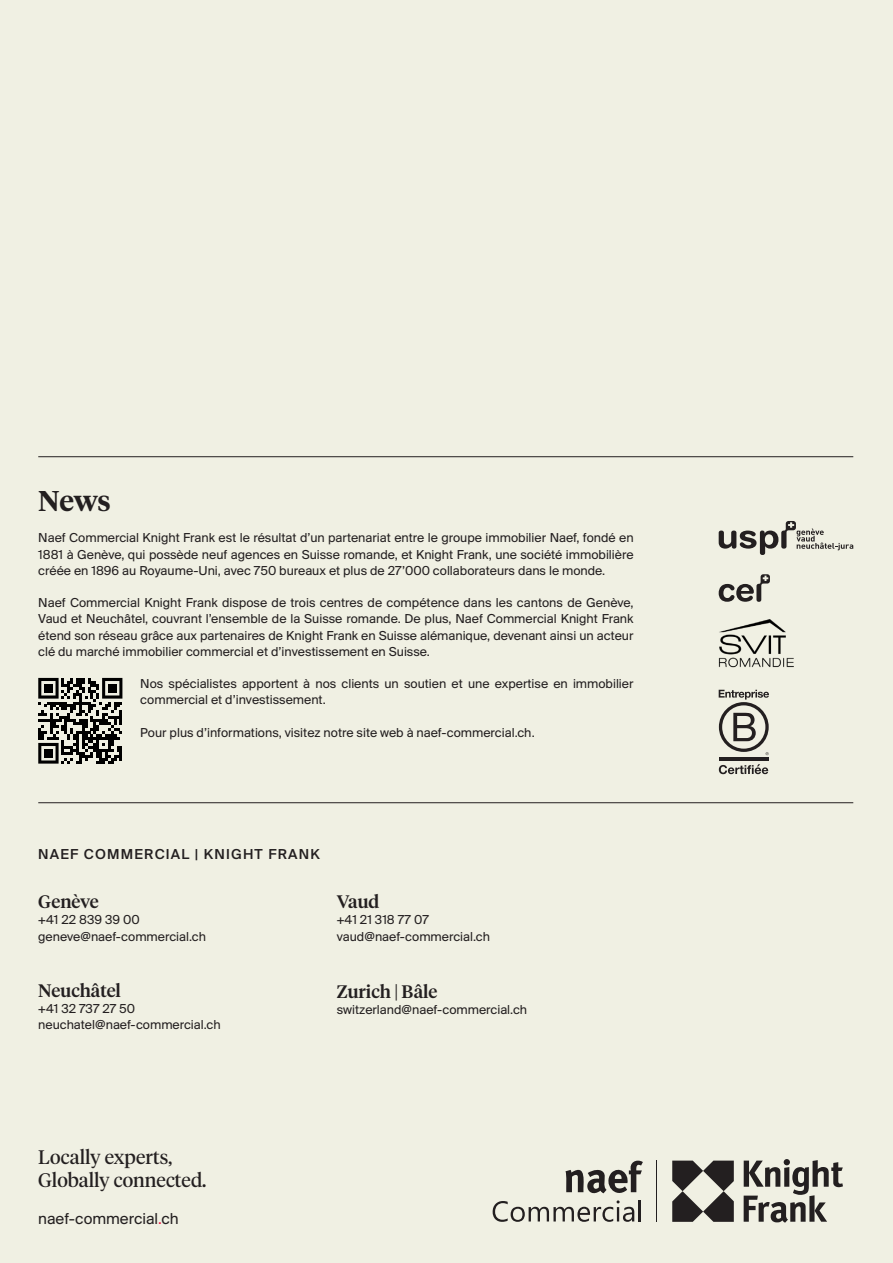
<style>
.page{position:relative;width:893px;height:1263px;background:#f0f0e3}
.page>*{position:absolute;margin:0;border:0;box-sizing:border-box;transform-origin:0 0}
.t1{font:600 28.5px "Tiempos Headline";color:#231f20}
.t2{font:19.5px "Tiempos Headline";color:#231f20}
.t3{font:500 18px "Tiempos Headline";color:#231f20}
.t4{font:16.5px "Suisse BP Intl";color:#231f20}
.t5{font:500 15px "Suisse BP Intl";letter-spacing:.08em;color:#231f20}
.t6{font:13.5px/16.2px "Suisse BP Intl";color:#231f20;text-align:justify}
.s1{color:#ed1943}
</style>
<div class="page">
<svg style="left:672px;top:1160px;width:62px;height:62px"></svg>
<svg style="left:744px;top:1159px;width:99px;height:64px"></svg>
<hr style="left:657px;top:1160px;width:1px;height:62px;background:#231f20">
<svg style="left:493px;top:1160px;width:150px;height:62px"></svg>
<hr style="left:639px;top:1200px;width:2px;height:21px;background:#231f20">
<svg style="left:719px;top:521px;width:134px;height:34px"></svg>
<svg style="left:719px;top:574px;width:51px;height:28px"></svg>
<svg style="left:719px;top:764px;width:49px;height:10px"></svg>
<hr style="left:719px;top:757px;width:50px;height:3px;background:#231f20">
<svg style="left:719px;top:690px;width:50px;height:65px"></svg>
<img style="left:719px;top:619px;width:75px;height:49px">
<svg style="left:38px;top:678px;width:84px;height:86px"></svg>
<div style="left:44px;top:684px;width:9px;height:9px;background:#000"></div>
<div style="left:108px;top:684px;width:9px;height:9px;background:#000"></div>
<div style="left:44px;top:749px;width:9px;height:9px;background:#000"></div>
<hr style="left:38px;top:456px;width:815px;height:1px;background:#231f20">
<hr style="left:38px;top:802px;width:815px;height:1px;background:#231f20">
<p class="t1" style="left:38px;top:481px;width:74px">News</p>
<p class="t6" style="left:38px;top:529px;width:597px">Naef Commercial Knight Frank est le résultat d’un partenariat entre le groupe immobilier Naef, fondé en 1881 à Genève, qui possède neuf agences en Suisse romande, et Knight Frank, une société immobilière créée en 1896 au Royaume-Uni, avec 750 bureaux et plus de 27’000 collaborateurs dans le monde.</p>
<p class="t6" style="left:38px;top:594px;width:597px">Naef Commercial Knight Frank dispose de trois centres de compétence dans les cantons de Genève, Vaud et Neuchâtel, couvrant l’ensemble de la Suisse romande. De plus, Naef Commercial Knight Frank étend son réseau grâce aux partenaires de Knight Frank en Suisse alémanique, devenant ainsi un acteur clé du marché immobilier commercial et d’investissement en Suisse.</p>
<p class="t6" style="left:140px;top:675px;width:495px">Nos spécialistes apportent à nos clients un soutien et une expertise en immobilier commercial et d’investissement.</p>
<p class="t6" style="left:140px;top:724px;width:396px">Pour plus d’informations, visitez notre site web à naef-commercial.ch.</p>
<p class="t5" style="left:38px;top:845px;width:283px">NAEF COMMERCIAL | KNIGHT FRANK</p>
<p class="t3" style="left:38px;top:889px;width:62px">Genève</p>
<p class="t6" style="left:38px;top:911px;width:103px">+41 22 839 39 00</p>
<p class="t6" style="left:38px;top:928px;width:169px">geneve@naef-commercial.ch</p>
<p class="t3" style="left:38px;top:978px;width:84px">Neuchâtel</p>
<p class="t6" style="left:38px;top:1000px;width:98px">+41 32 737 27 50</p>
<p class="t6" style="left:38px;top:1016px;width:184px">neuchatel@naef-commercial.ch</p>
<p class="t3" style="left:337px;top:889px;width:44px">Vaud</p>
<p class="t6" style="left:337px;top:911px;width:93px">+41 21 318 77 07</p>
<p class="t6" style="left:337px;top:928px;width:155px">vaud@naef-commercial.ch</p>
<p class="t3" style="left:337px;top:979px;width:102px">Zurich | Bâle</p>
<p class="t6" style="left:337px;top:1001px;width:192px">switzerland@naef-commercial.ch</p>
<p class="t2" style="left:38px;top:1144px;width:136px">Locally experts,</p>
<p class="t2" style="left:38px;top:1167px;width:170px">Globally connected.</p>
<p class="t4" style="left:38px;top:1209px;width:142px">naef-commercial<span class="s1">.</span>ch</p>
</div>
